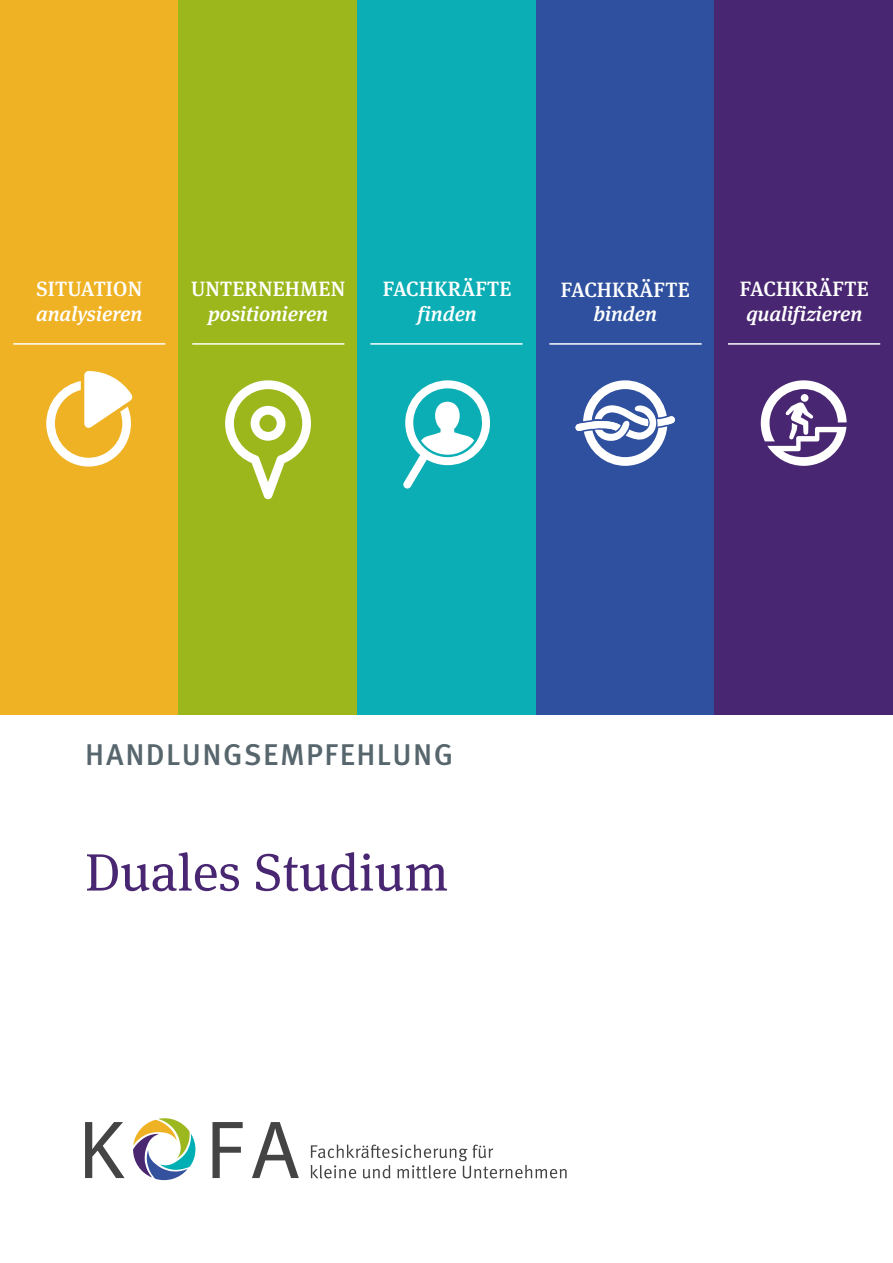
<style>
.page{position:relative;width:893px;height:1263px;background:#fff}
.page>*{position:absolute;margin:0;border:0;box-sizing:border-box;transform-origin:0 0}
.HE_-Titel_bunt{font:52.5px "Meta Serif OT";color:#492671}
.HE_grau{font:500 30px "Meta OT";letter-spacing:.045em;color:#57666d}
.t1{font:500 20.7px "Meta Serif OT";letter-spacing:.01em;color:#fff}
.t2{font:italic 500 20.7px "Meta Serif OT";color:#fff}
</style>
<div class="page">
<svg style="left:133px;top:1118px;width:63px;height:63px"></svg>
<svg style="left:85px;top:1122px;width:40px;height:56px"></svg>
<svg style="left:212px;top:1122px;width:31px;height:56px"></svg>
<svg style="left:252px;top:1122px;width:47px;height:56px"></svg>
<svg style="left:311px;top:1144px;width:256px;height:34px"></svg>
<div style="left:0;top:0;width:179px;height:714px;background:#efb224"></div>
<div style="left:179px;top:0;width:178px;height:714px;background:#9cb71c"></div>
<div style="left:357px;top:0;width:179px;height:714px;background:#0aaeb4"></div>
<div style="left:536px;top:0;width:178px;height:714px;background:#2f509e"></div>
<div style="left:714px;top:0;width:179px;height:714px;background:#492671"></div>
<svg style="left:761px;top:380px;width:86px;height:86px"></svg>
<svg style="left:225px;top:380px;width:86px;height:119px"></svg>
<svg style="left:403px;top:380px;width:87px;height:108px"></svg>
<svg style="left:575px;top:380px;width:100px;height:86px"></svg>
<svg style="left:46px;top:371px;width:86px;height:96px"></svg>
<hr style="left:192px;top:343px;width:152px;height:2px;background:#fff">
<hr style="left:13px;top:343px;width:152px;height:2px;background:#fff">
<hr style="left:370px;top:343px;width:153px;height:2px;background:#fff">
<hr style="left:549px;top:343px;width:153px;height:2px;background:#fff">
<hr style="left:728px;top:343px;width:152px;height:2px;background:#fff">
<p class="t1" style="left:36px;top:276px;width:107px">SITUATION</p>
<p class="t2" style="left:36px;top:301px;width:108px">analysieren</p>
<p class="t1" style="left:191px;top:276px;width:156px">UNTERNEHMEN</p>
<p class="t2" style="left:208px;top:301px;width:122px">positionieren</p>
<p class="t1" style="left:383px;top:276px;width:130px">FACHKRÄFTE</p>
<p class="t2" style="left:417px;top:301px;width:61px">finden</p>
<p class="t1" style="left:561px;top:276px;width:130px">FACHKRÄFTE</p>
<p class="t2" style="left:594px;top:301px;width:65px">binden</p>
<p class="t1" style="left:740px;top:276px;width:130px">FACHKRÄFTE</p>
<p class="t2" style="left:746px;top:301px;width:117px">qualifizieren</p>
<p class="HE_grau" style="left:85px;top:737px;width:369px">HANDLUNGSEMPFEHLUNG</p>
<p class="HE_-Titel_bunt" style="left:85px;top:839px;width:365px">Duales Studium</p>
</div>
